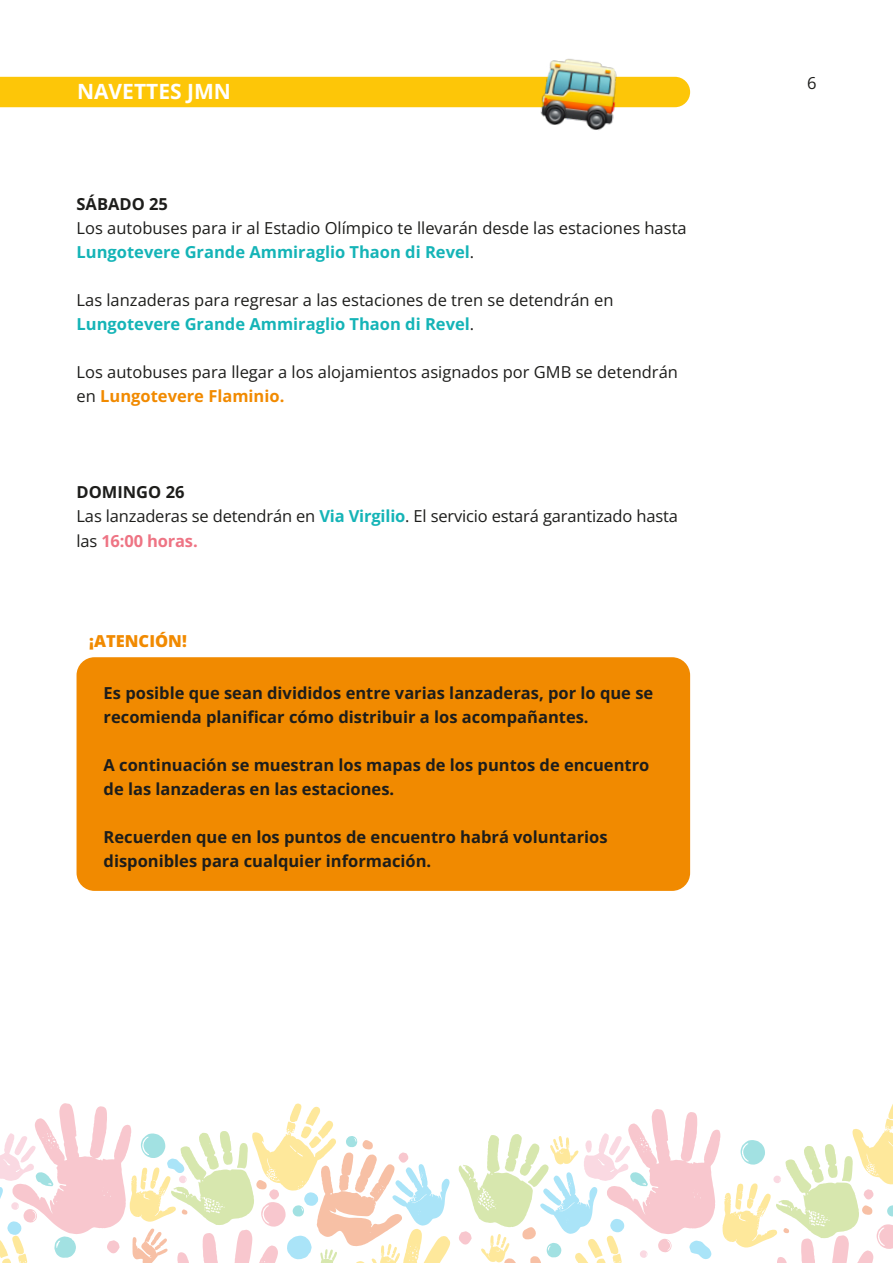
<style>
.page{position:relative;width:893px;height:1263px;background:#fff}
.page>*{position:absolute;margin:0;border:0;box-sizing:border-box;transform-origin:0 0}
.t1{font:700 21px "Open Sans";color:#fff}
.t2{font:16.5px/24px "Open Sans";color:#1d1d1b}
.t3{font:700 16.5px/24px "Open Sans";color:#1d1d1b}
.t4{font:800 16.5px "Open Sans";color:#f18a00}
.s1{font-weight:700;color:#15b4b7}
.s2{font-weight:700;color:#f18a00}
.s3{font-weight:700}
.s4{font-weight:700;color:#ee7484}
</style>
<div class="page">
<svg style="left:0;top:1103px;width:893px;height:160px"></svg>
<div style="left:77px;top:657px;width:613px;height:234px;background:#f18a00;border-radius:18px"></div>
<div style="left:0;top:76px;width:690px;height:32px;background:#fdc608"></div>
<p class="t1" style="left:77px;top:77px;width:155px">NAVETTES JMN</p>
<p class="t3" style="left:77px;top:192px;width:93px">SÁBADO 25</p>
<p class="t2" style="left:77px;top:216px;width:612px">Los autobuses para ir al Estadio Olímpico te llevarán desde las estaciones hasta<br><span class="s1">Lungotevere Grande Ammiraglio Thaon di Revel</span>.</p>
<p class="t2" style="left:77px;top:288px;width:538px">Las lanzaderas para regresar a las estaciones de tren se detendrán en<br><span class="s1">Lungotevere Grande Ammiraglio Thaon di Revel</span>.</p>
<p class="t2" style="left:77px;top:360px;width:603px">Los autobuses para llegar a los alojamientos asignados por GMB se detendrán en <span class="s2">Lungotevere Flaminio.</span></p>
<p class="t2" style="left:77px;top:480px;width:603px"><span class="s3">DOMINGO 26<br></span>Las lanzaderas se detendrán en <span class="s1">Via Virgilio</span>. El servicio estará garantizado hasta las <span class="s4">16:00 horas.</span></p>
<p class="t4" style="left:89px;top:628px;width:99px">¡ATENCIÓN!</p>
<p class="t3" style="left:104px;top:680px;width:551px">Es posible que sean divididos entre varias lanzaderas, por lo que se recomienda planificar cómo distribuir a los acompañantes.</p>
<p class="t3" style="left:104px;top:752px;width:547px">A continuación se muestran los mapas de los puntos de encuentro de las lanzaderas en las estaciones.</p>
<p class="t3" style="left:104px;top:824px;width:505px">Recuerden que en los puntos de encuentro habrá voluntarios disponibles para cualquier información.</p>
<p class="t2" style="left:807px;top:70px;width:11px">6</p>
</div>
